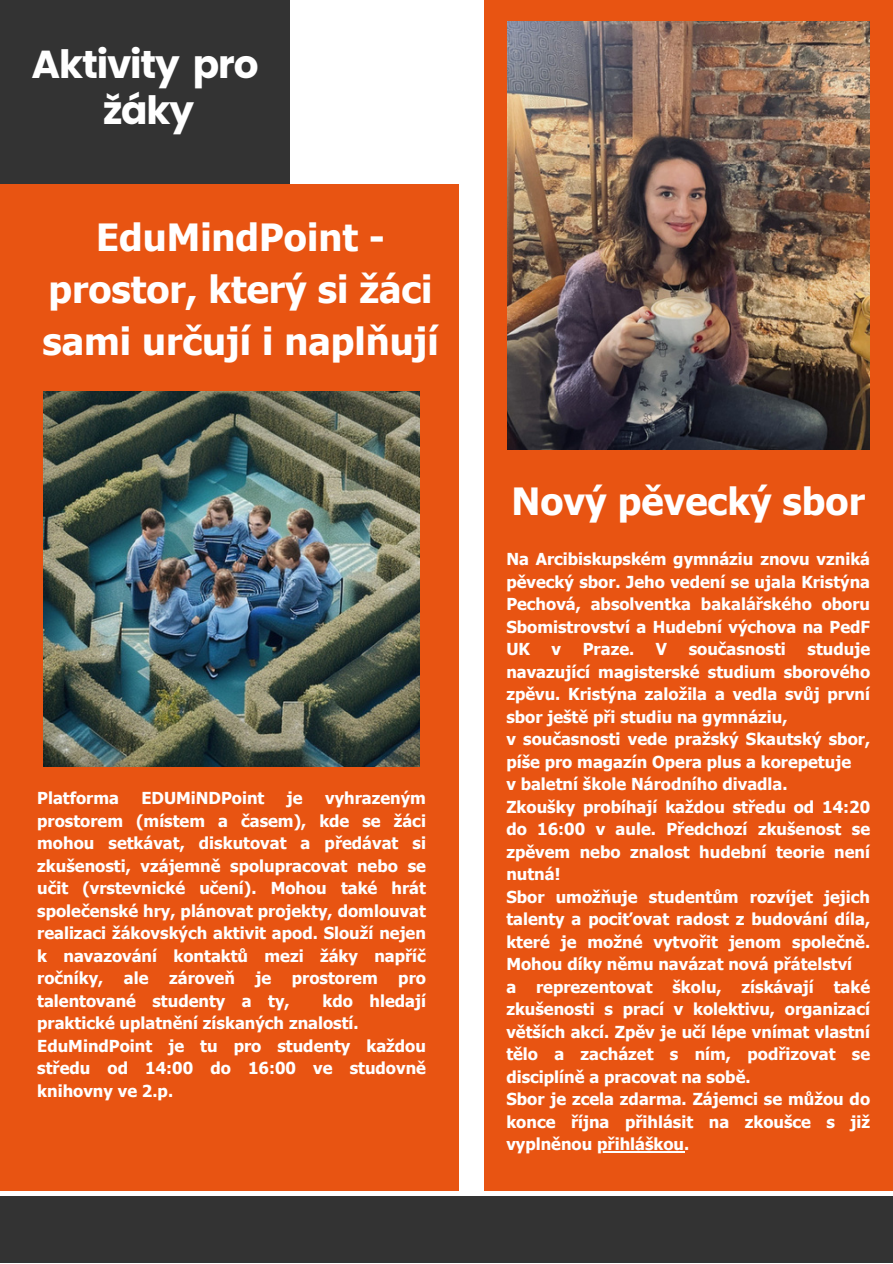
<style>
.page{position:relative;width:893px;height:1264px;background:#fff}
.page>*{position:absolute;margin:0;border:0;box-sizing:border-box;transform-origin:0 0}
.t1{font:700 39px "Poppins";letter-spacing:-.03em;color:#fff}
.t2{font:700 37.5px/51.8px "Tahoma";color:#fff;text-align:center}
.t3{font:700 16.5px/22.5px "Tahoma";color:#fff;text-align:justify}
</style>
<div class="page">
<div style="left:0;top:0;width:290px;height:412px;background:#333"></div>
<div style="left:0;top:1195px;width:892px;height:67px;background:#333"></div>
<div style="left:484px;top:0;width:408px;height:1190px;background:#e85412"></div>
<img style="left:507px;top:21px;width:362px;height:429px">
<hr style="left:597px;top:1151px;width:87px;height:1px;background:#fff">
<div style="left:0;top:184px;width:458px;height:1006px;background:#e85412"></div>
<img style="left:44px;top:391px;width:375px;height:375px">
<p class="t1" style="left:32px;top:37px;width:228px">Aktivity pro</p>
<p class="t1" style="left:103px;top:83px;width:92px">žáky</p>
<p class="t2" style="left:42px;top:210px;width:397px">EduMindPoint - prostor, který si žáci sami určují i naplňují</p>
<p class="t3" style="left:37px;top:786px;width:390px;text-indent:288px">vyhrazeným prostorem (místem a časem), kde se žáci mohou setkávat, diskutovat a předávat si zkušenosti, vzájemně spolupracovat nebo se učit (vrstevnické učení). Mohou také hrát společenské hry, plánovat projekty, domlouvat realizaci žákovských aktivit apod. Slouží nejen k navazování kontaktů mezi žáky napříč ročníky, ale zároveň je prostorem pro talentované studenty a ty,</p>
<p class="t3" style="left:37px;top:786px;width:83px">Platforma</p>
<p class="t3" style="left:141px;top:786px;width:124px">EDUMiNDPoint</p>
<p class="t3" style="left:287px;top:786px;width:17px">je</p>
<p class="t3" style="left:37px;top:988px;width:390px;text-indent:285px">kdo hledají praktické uplatnění získaných znalostí.</p>
<p class="t3" style="left:37px;top:1033px;width:390px">EduMindPoint je tu pro studenty každou středu od 14:00 do 16:00 ve studovně knihovny ve 2.p.</p>
<p class="t2" style="left:511px;top:474px;width:355px">Nový pěvecký sbor</p>
<p class="t3" style="left:506px;top:547px;width:365px">Na Arcibiskupském gymnáziu znovu vzniká pěvecký sbor. Jeho vedení se ujala Kristýna Pechová, absolventka bakalářského oboru Sbomistrovství a Hudební výchova na PedF UK</p>
<p class="t3" style="left:551px;top:637px;width:11px">v</p>
<p class="t3" style="left:582px;top:637px;width:53px">Praze.</p>
<p class="t3" style="left:656px;top:637px;width:13px">V</p>
<p class="t3" style="left:688px;top:637px;width:99px">současnosti</p>
<p class="t3" style="left:506px;top:637px;width:365px;text-indent:301px">studuje navazující magisterské studium sborového zpěvu. Kristýna založila a vedla svůj první sbor ještě při studiu na gymnáziu,</p>
<p class="t3" style="left:506px;top:727px;width:365px">v současnosti vede pražský Skautský sbor, píše pro magazín Opera plus a korepetuje</p>
<p class="t3" style="left:506px;top:772px;width:283px">v baletní škole Národního divadla.</p>
<p class="t3" style="left:506px;top:795px;width:365px">Zkoušky probíhají každou středu od 14:20 do 16:00 v aule. Předchozí zkušenost se zpěvem nebo znalost hudební teorie není nutná!</p>
<p class="t3" style="left:506px;top:885px;width:365px">Sbor umožňuje studentům rozvíjet jejich talenty a pociťovat radost z budování díla, které je možné vytvořit jenom společně.<br>Mohou díky němu navázat nová přátelství</p>
<p class="t3" style="left:506px;top:975px;width:365px">a reprezentovat školu, získávají také zkušenosti s prací v kolektivu, organizací větších akcí. Zpěv je učí lépe vnímat vlastní tělo a zacházet s ním, podřizovat se disciplíně a pracovat na sobě.</p>
<p class="t3" style="left:506px;top:1087px;width:365px">Sbor je zcela zdarma. Zájemci se můžou do konce října přihlásit na zkoušce s již vyplněnou přihláškou.</p>
</div>
